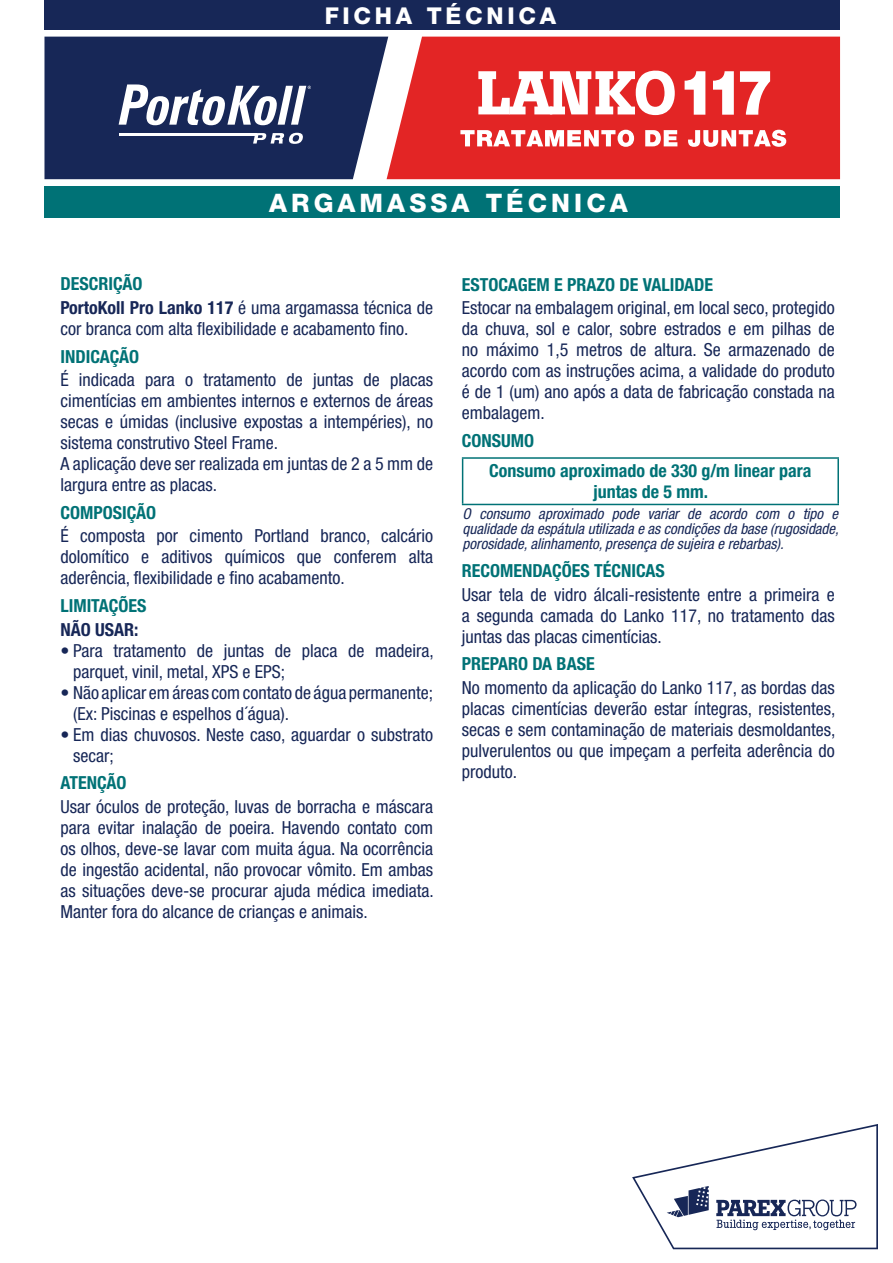
<style>
.page{position:relative;width:893px;height:1263px;background:#fff}
.page>*{position:absolute;margin:0;border:0;box-sizing:border-box;transform-origin:0 0}
.t1{font:800 25.5px "Helvetica Neue LT Std";letter-spacing:.16em;color:#fff}
.t2{font:800 23.25px "Helvetica Neue LT Std";letter-spacing:.16em;color:#fff}
.t3{font:condensed 18px/21px "Helvetica Neue LT Std";color:#172757}
.t4{font:700 condensed 18px/30px "Helvetica Neue LT Std";color:#007276}
.t5{font:700 condensed 18px "Helvetica Neue LT Std";color:#172757}
.t6{font:italic condensed 15px/15px "Helvetica Neue LT Std";color:#172757;text-align:justify}
.s1{font-weight:700;color:#007276}
.s2{font-weight:700}
</style>
<div class="page">
<div style="left:44px;top:186px;width:796px;height:32px;background:#007276"></div>
<div style="left:44px;top:0;width:796px;height:29px;background:#172757"></div>
<div style="left:388px;top:37px;width:452px;height:142px;background:#e32525"></div>
<svg style="left:44px;top:37px;width:344px;height:142px;background:#263562"></svg>
<svg style="left:119px;top:84px;width:192px;height:41px"></svg>
<svg style="left:253px;top:133px;width:51px;height:11px"></svg>
<hr style="left:119px;top:133px;width:137px;height:2px;background:#fff">
<svg style="left:632px;top:1124px;width:246px;height:125px"></svg>
<svg style="left:460px;top:130px;width:174px;height:17px"></svg>
<svg style="left:645px;top:130px;width:32px;height:16px"></svg>
<svg style="left:688px;top:130px;width:98px;height:17px"></svg>
<svg style="left:685px;top:71px;width:20px;height:44px"></svg>
<svg style="left:713px;top:71px;width:21px;height:44px"></svg>
<svg style="left:740px;top:71px;width:30px;height:44px"></svg>
<svg style="left:478px;top:70px;width:197px;height:45px"></svg>
<hr style="left:462px;top:459px;width:1px;height:45px;background:#007276">
<hr style="left:462px;top:457px;width:377px;height:2px;background:#007276">
<hr style="left:837px;top:459px;width:2px;height:45px;background:#007276">
<hr style="left:462px;top:504px;width:377px;height:1px;background:#007276">
<p class="t2" style="left:325px;top:2px;width:233px">FICHA TÉCNICA</p>
<h1 class="t1" style="left:269px;top:187px;width:360px">ARGAMASSA TÉCNICA</h1>
<p class="t3" style="left:60px;top:272px;width:374px;line-height:23.5px"><span class="s1">DESCRIÇÃO<br></span><span class="s2">PortoKoll Pro Lanko 117</span> é uma argamassa técnica de</p>
<p class="t3" style="left:60px;top:318px;width:350px">cor branca com alta flexibilidade e acabamento fino.</p>
<p class="t4" style="left:60px;top:341px;width:80px">INDICAÇÃO</p>
<p class="t3" style="left:60px;top:369px;width:374px">É indicada para o tratamento de juntas de placas cimentícias em ambientes internos e externos de áreas secas e úmidas (inclusive expostas a intempéries), no sistema construtivo Steel Frame.<br>A aplicação deve ser realizada em juntas de 2 a 5 mm de largura entre as placas.</p>
<p class="t4" style="left:60px;top:497px;width:97px">COMPOSIÇÃO</p>
<p class="t3" style="left:60px;top:525px;width:374px;text-align:justify">É composta por cimento Portland branco, calcário dolomítico e aditivos químicos que conferem alta aderência, flexibilidade e fino acabamento.</p>
<p class="t4" style="left:60px;top:590px;width:88px">LIMITAÇÕES</p>
<p class="t5" style="left:60px;top:618px;width:80px">NÃO USAR:</p>
<p class="t3" style="left:73px;top:640px;width:362px;text-indent:-13px">• Para tratamento de juntas de placa de madeira, parquet, vinil, metal, XPS e EPS;</p>
<p class="t3" style="left:73px;top:682px;width:362px;text-indent:-13px">• Não aplicar em áreas com contato de água permanente; (Ex: Piscinas e espelhos d´água).</p>
<p class="t3" style="left:73px;top:724px;width:362px;text-indent:-13px">• Em dias chuvosos. Neste caso, aguardar o substrato secar;</p>
<p class="t4" style="left:60px;top:768px;width:68px">ATENÇÃO</p>
<p class="t3" style="left:60px;top:796px;width:375px;text-align:justify">Usar óculos de proteção, luvas de borracha e máscara para evitar inalação de poeira. Havendo contato com os olhos, deve-se lavar com muita água. Na ocorrência de ingestão acidental, não provocar vômito. Em ambas as situações deve-se procurar ajuda médica imediata.<br>Manter fora do alcance de crianças e animais.</p>
<p class="t4" style="left:462px;top:269px;width:253px">ESTOCAGEM E PRAZO DE VALIDADE</p>
<p class="t3" style="left:462px;top:297px;width:374px;text-align:justify">Estocar na embalagem original, em local seco, protegido da chuva, sol e calor, sobre estrados e em pilhas de no máximo 1,5 metros de altura. Se armazenado de acordo com as instruções acima, a validade do produto é de 1 (um) ano após a data de fabricação constada na embalagem.</p>
<p class="t4" style="left:489px;top:425px;width:324px;text-indent:-27px">CONSUMO<br>Consumo aproximado de 330 g/m linear para</p>
<p class="t4" style="left:593px;top:477px;width:116px">juntas de 5 mm.</p>
<p class="t6" style="left:463px;top:507px;width:378px">O consumo aproximado pode variar de acordo com o tipo e qualidade da espátula utilizada e as condições da base (rugosidade, porosidade, alinhamento, presença de sujeira e rebarbas).</p>
<p class="t4" style="left:462px;top:555px;width:205px">RECOMENDAÇÕES TÉCNICAS</p>
<p class="t3" style="left:462px;top:584px;width:374px;text-align:justify">Usar tela de vidro álcali-resistente entre a primeira e a segunda camada do Lanko 117, no tratamento das juntas das placas cimentícias.</p>
<p class="t4" style="left:462px;top:649px;width:134px">PREPARO DA BASE</p>
<p class="t3" style="left:462px;top:677px;width:375px;text-align:justify">No momento da aplicação do Lanko 117, as bordas das placas cimentícias deverão estar íntegras, resistentes, secas e sem contaminação de materiais desmoldantes, pulverulentos ou que impeçam a perfeita aderência do produto.</p>
</div>
